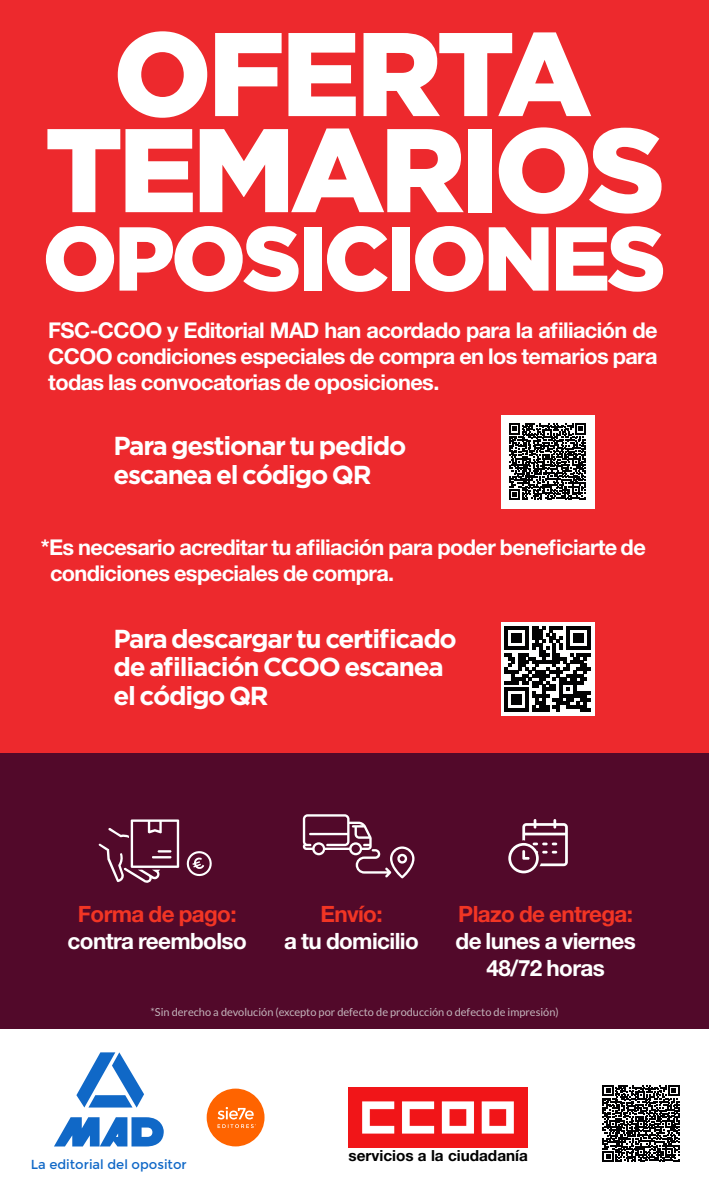
<style>
.page{position:relative;width:709px;height:1191px;background:#fff}
.page>*{position:absolute;margin:0;border:0;box-sizing:border-box;transform-origin:0 0}
.t1{font:900 118.7px/96px "Gotham";letter-spacing:-.04em;color:#fff;text-align:center}
.t2{font:900 90.4px "Gotham";letter-spacing:-.04em;color:#fff}
.t3{font:700 26px/28.8px "Gotham";letter-spacing:-.05em;color:#fff}
.t4{font:700 22.5px/26.8px "Helvetica Neue";letter-spacing:-.03em;color:#fff;text-align:center}
.t5{font:700 22.5px "Helvetica Neue";letter-spacing:-.03em;color:#f23524}
.t6{font:700 21.8px/26px "Helvetica Neue";letter-spacing:-.03em;color:#fff;text-align:justify}
.t7{font:700 15.3px "Helvetica Neue";color:#000}
.t8{font:13.1px "Montserrat";color:#1068c7}
.t9{font:11px "Lato";color:#c4b5bc}
</style>
<div class="page">
<div style="left:0;top:0;width:709px;height:772px;background:#ed292d"></div>
<svg style="left:207px;top:1088px;width:57px;height:58px"></svg>
<svg style="left:76px;top:1052px;width:68px;height:55px"></svg>
<svg style="left:54px;top:1117px;width:110px;height:29px"></svg>
<div style="left:0;top:753px;width:709px;height:276px;background:#52092a"></div>
<svg style="left:508px;top:819px;width:60px;height:54px"></svg>
<svg style="left:303px;top:814px;width:111px;height:64px"></svg>
<svg style="left:98px;top:819px;width:114px;height:64px"></svg>
<img style="left:349px;top:1087px;width:178px;height:60px">
<svg style="left:602px;top:1085px;width:77px;height:77px"></svg>
<div style="left:501px;top:415px;width:93px;height:93px;background:#fff"></div>
<svg style="left:509px;top:423px;width:76px;height:77px"></svg>
<div style="left:501px;top:622px;width:93px;height:94px;background:#fff"></div>
<svg style="left:504px;top:626px;width:86px;height:85px"></svg>
<h1 class="t1" style="left:45px;top:34px;width:622px">OFERTA<br>TEMARIOS</h1>
<h2 class="t2" style="left:42px;top:225px;width:625px">OPOSICIONES</h2>
<p class="t6" style="left:48px;top:319px;width:611px">FSC-CCOO y Editorial MAD han acordado para la afiliación de CCOO condiciones especiales de compra en los temarios para todas las convocatorias de oposiciones.</p>
<p class="t3" style="left:113px;top:431px;width:294px">Para gestionar tu pedido escanea el código QR</p>
<p class="t6" style="left:50px;top:536px;width:597px;text-indent:-9px">*Es necesario acreditar tu afiliación para poder beneficiarte de condiciones especiales de compra.</p>
<p class="t3" style="left:113px;top:624px;width:345px">Para descargar tu certificado de afiliación CCOO escanea el código QR</p>
<p class="t5" style="left:78px;top:906px;width:160px">Forma de pago:</p>
<p class="t4" style="left:68px;top:929px;width:181px">contra reembolso</p>
<p class="t5" style="left:320px;top:906px;width:64px">Envío:</p>
<p class="t4" style="left:284px;top:929px;width:136px">a tu domicilio</p>
<p class="t5" style="left:458px;top:906px;width:176px">Plazo de entrega:</p>
<p class="t4" style="left:455px;top:929px;width:182px">de lunes a viernes<br>48/72 horas</p>
<p class="t9" style="left:150px;top:1006px;width:410px">*Sin derecho a devolución (excepto por defecto de producción o defecto de impresión)</p>
<p class="t8" style="left:31px;top:1156px;width:157px">La editorial del opositor</p>
<p class="t7" style="left:348px;top:1150px;width:181px">servicios a la ciudadanía</p>
</div>
